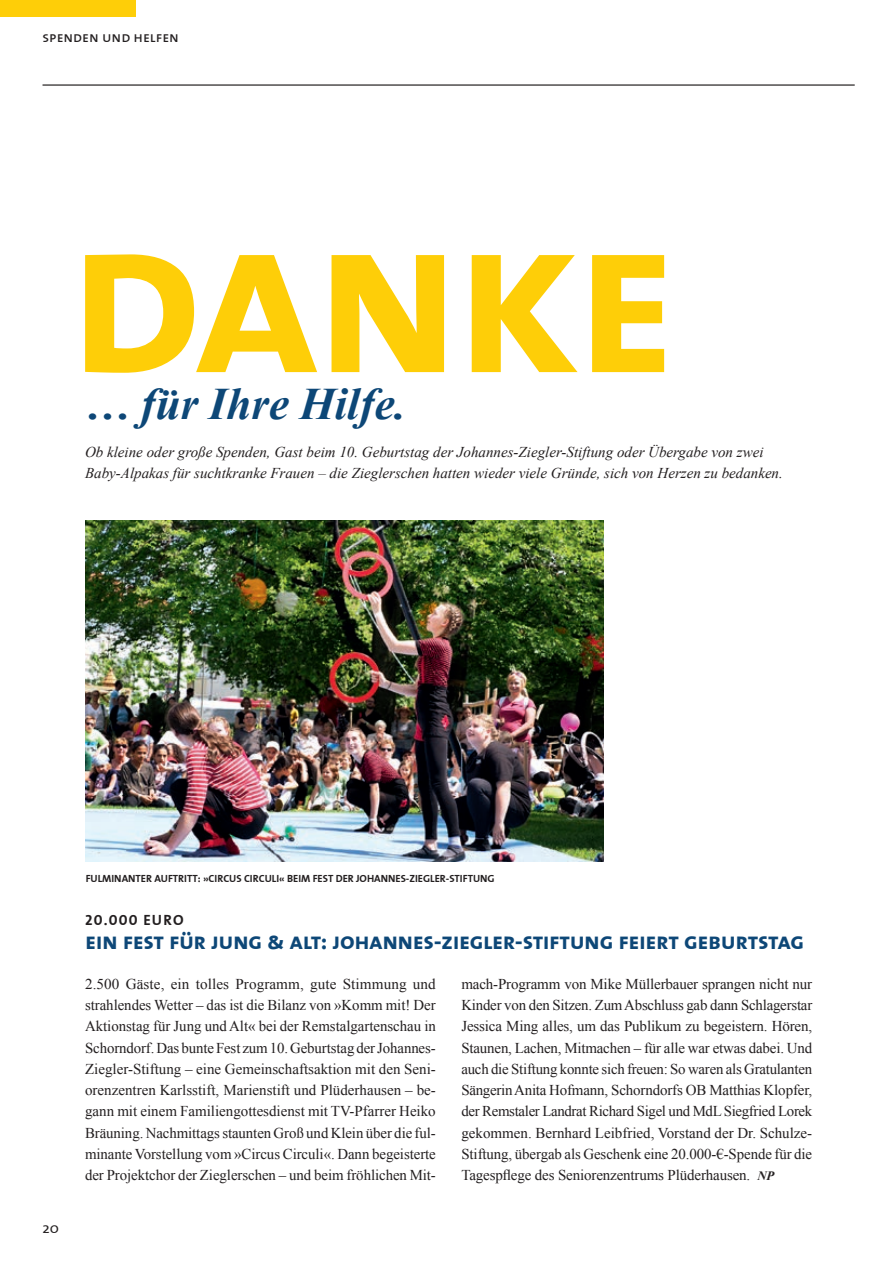
<style>
.page{position:relative;width:893px;height:1263px;background:#fff}
.page>*{position:absolute;margin:0;border:0;box-sizing:border-box;transform-origin:0 0}
.t1{font:225px "The Sans Bold Caps";letter-spacing:-.03em;color:#fece08}
.t2{font:italic 700 45px "Times New Roman";color:#0d4777}
.t3{font:24px "The Sans Bold Caps";letter-spacing:-.02em;color:#0d4777}
.t4{font:15px/21.3px "Times New Roman";letter-spacing:-.005em;color:#231f20;text-align:justify}
.t5{font:italic 15px/21.3px "Times New Roman";color:#231f20}
.t6{font:15px "The Sans Caps";color:#231f20}
.t7{font:15px "The Sans Bold Caps";letter-spacing:.08em;color:#231f20}
.t8{font:15px "The Sans";color:#231f20}
.t9{font:10.5px "The Sans Bold Caps";color:#231f20}
.s1{font-weight:700;font-style:italic;font-size:12.75px}
</style>
<div class="page">
<img style="left:85px;top:521px;width:519px;height:340px">
<div style="left:0;top:0;width:136px;height:17px;background:#fece08"></div>
<hr style="left:43px;top:84px;width:812px;height:2px;background:#231f20">
<p class="t6" style="left:43px;top:24px;width:138px">spenden und helfen</p>
<h1 class="t1" style="left:68px;top:108px;width:612px">danke</h1>
<h2 class="t2" style="left:85px;top:373px;width:322px">… für Ihre Hilfe.</h2>
<p class="t5" style="left:85px;top:441px;width:699px">Ob kleine oder große Spenden, Gast beim 10. Geburtstag der Johannes-Ziegler-Stiftung oder Übergabe von zwei<br>Baby-Alpakas für suchtkranke Frauen – die Zieglerschen hatten wieder viele Gründe, sich von Herzen zu bedanken.</p>
<p class="t9" style="left:86px;top:870px;width:410px">FULMINANTER AUFTRITT: »CIRCUS CIRCULI« BEIM FEST DER JOHANNES-ZIEGLER-STIFTUNG</p>
<p class="t7" style="left:85px;top:907px;width:100px">20.000 EURO</p>
<h3 class="t3" style="left:85px;top:921px;width:721px">ein fest für jung &amp; alt: johannes-ziegler-stiftung feiert geburtstag</h3>
<p class="t8" style="left:43px;top:1215px;width:18px">20</p>
<p class="t4" style="left:85px;top:973px;width:352px">2.500 Gäste, ein tolles Programm, gute Stimmung und strahlendes Wetter – das ist die Bilanz von »Komm mit! Der Aktionstag für Jung und Alt« bei der Remstalgartenschau in Schorndorf. Das bunte Fest zum 10. Geburtstag der Johannes-Ziegler-Stiftung – eine Gemeinschaftsaktion mit den Seni‑ orenzentren Karlsstift, Marienstift und Plüderhausen – be‑ gann mit einem Familiengottesdienst mit TV-Pfarrer Heiko Bräuning. Nachmittags staunten Groß und Klein über die ful&shy;minante Vorstellung vom »Circus Circuli«. Dann begeisterte der Projektchor der Zieglerschen – und beim fröhlichen Mit‑</p>
<p class="t4" style="left:461px;top:973px;width:352px">mach-Programm von Mike Müllerbauer sprangen nicht nur Kinder von den Sitzen. Zum Abschluss gab dann Schlagerstar Jessica Ming alles, um das Publikum zu begeistern. Hören, Staunen, Lachen, Mitmachen – für alle war etwas dabei. Und auch die Stiftung konnte sich freuen: So waren als Gratulanten Sängerin Anita Hofmann, Schorndorfs OB Matthias Klopfer, der Remstaler Landrat Richard Sigel und MdL Siegfried Lorek gekommen. Bernhard Leibfried, Vorstand der Dr. Schulze-Stiftung, übergab als Geschenk eine 20.000-€-Spende für die Tagespflege des Seniorenzentrums Plüderhausen. <span class="s1">NP</span></p>
</div>
